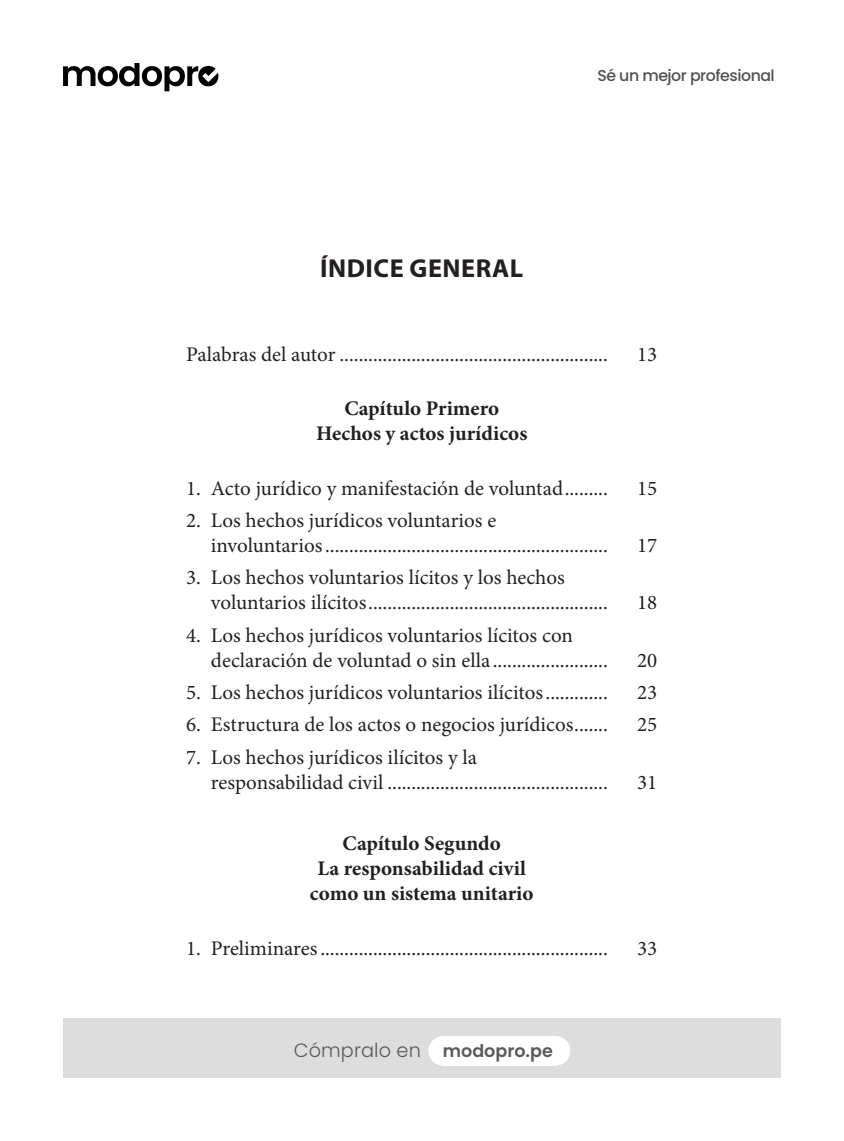
<style>
.page{position:relative;width:844px;height:1141px;background:#fff}
.page>*{position:absolute;margin:0;border:0;box-sizing:border-box;transform-origin:0 0}
.t1{font:700 26.07px "Myriad Pro";letter-spacing:.02em;color:#241f1f}
.t2{font:20.82px/25px "Minion Pro";color:#241f1f}
.t3{font:700 20.82px/25px "Minion Pro";color:#241f1f;text-align:center}
.t4{font:300 19.25px "Poppins";letter-spacing:.005em;color:#5a5b59}
.t5{font:500 15.75px "Poppins";letter-spacing:-.03em;color:#515150}
.s1{font-weight:600;font-size:17.5px}
</style>
<div class="page">
<div style="left:63px;top:1019px;width:717px;height:59px;background:#ddddde"></div>
<div style="left:428px;top:1036px;width:30px;height:30px;background:#fff;border-radius:50%"></div>
<div style="left:540px;top:1036px;width:30px;height:30px;background:#fff;border-radius:50%"></div>
<div style="left:441px;top:1036px;width:115px;height:30px;background:#fff"></div>
<svg style="left:63px;top:63px;width:155px;height:28px"></svg>
<p class="t1" style="left:320px;top:251px;width:205px">ÍNDICE GENERAL</p>
<p class="t5" style="left:597px;top:66px;width:179px">Sé un mejor profesional</p>
<p class="t2" style="left:186px;top:342px;width:423px">Palabras del autor ........................................................</p>
<p class="t2" style="left:637px;top:342px;width:22px">13</p>
<p class="t3" style="left:316px;top:396px;width:213px">Capítulo Primero<br>Hechos y actos jurídicos</p>
<p class="t2" style="left:186px;top:476px;width:423px">1. Acto jurídico y manifestación de voluntad .........</p>
<p class="t2" style="left:637px;top:476px;width:22px">15</p>
<p class="t2" style="left:211px;top:508px;width:398px;text-indent:-25px">2. Los hechos jurídicos voluntarios e involuntarios ...........................................................</p>
<p class="t2" style="left:637px;top:533px;width:22px">17</p>
<p class="t2" style="left:211px;top:565px;width:398px;text-indent:-25px">3. Los hechos voluntarios lícitos y los hechos voluntarios ilícitos ..................................................</p>
<p class="t2" style="left:211px;top:623px;width:398px;text-indent:-25px">4. Los hechos jurídicos voluntarios lícitos con declaración de voluntad o sin ella ........................</p>
<p class="t2" style="left:637px;top:590px;width:22px">18</p>
<p class="t2" style="left:637px;top:648px;width:22px">20</p>
<p class="t2" style="left:186px;top:680px;width:423px">5. Los hechos jurídicos voluntarios ilícitos .............</p>
<p class="t2" style="left:637px;top:680px;width:22px">23</p>
<p class="t2" style="left:186px;top:712px;width:423px">6. Estructura de los actos o negocios jurídicos .......</p>
<p class="t2" style="left:637px;top:712px;width:22px">25</p>
<p class="t2" style="left:211px;top:745px;width:398px;text-indent:-25px">7. Los hechos jurídicos ilícitos y la responsabilidad civil ..............................................</p>
<p class="t2" style="left:637px;top:770px;width:22px">31</p>
<p class="t3" style="left:310px;top:831px;width:225px">Capítulo Segundo<br>La responsabilidad civil como un sistema unitario</p>
<p class="t2" style="left:186px;top:936px;width:423px">1. Preliminares ............................................................</p>
<p class="t2" style="left:637px;top:936px;width:22px">33</p>
<p class="t4" style="left:294px;top:1039px;width:260px">Cómpralo en <span class="s1">modopro.pe</span></p>
</div>
